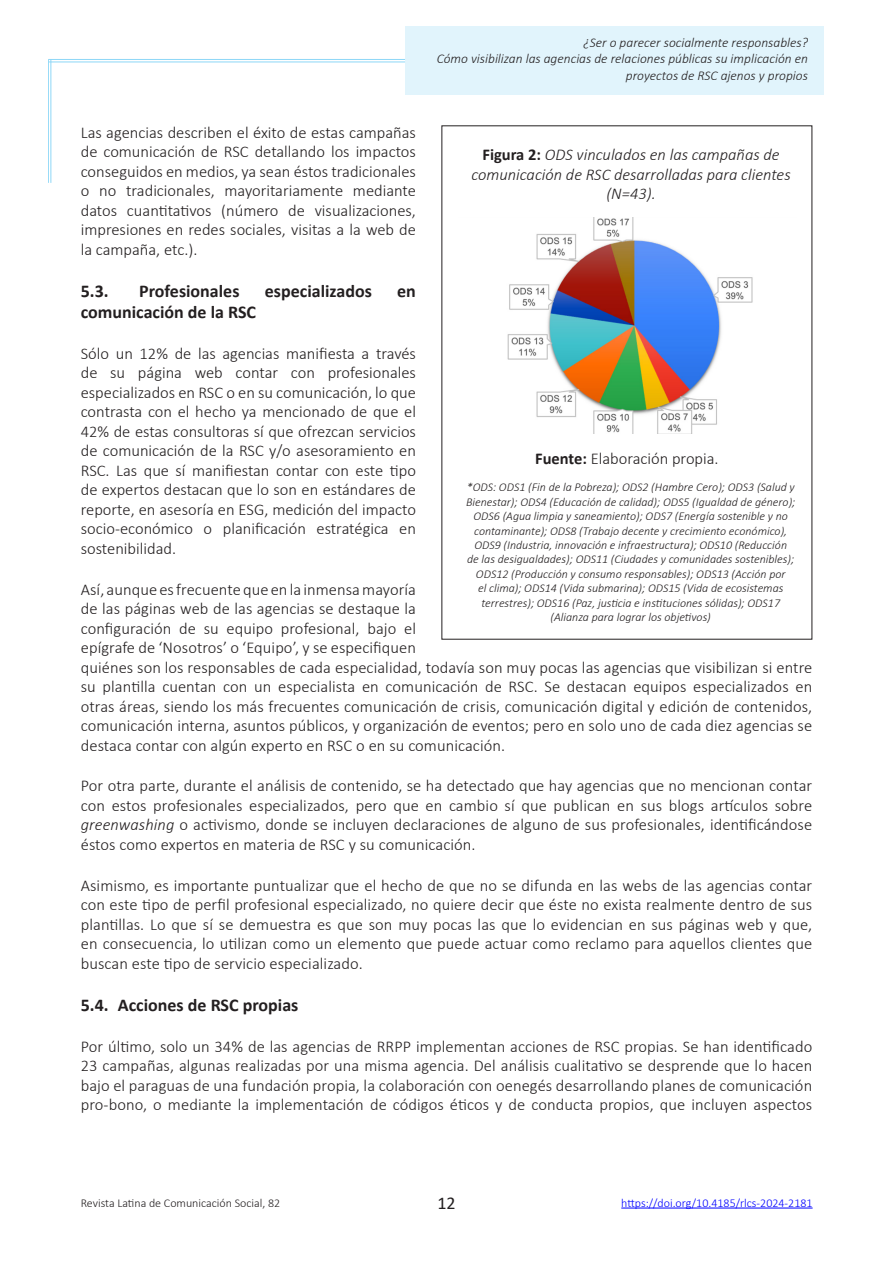
<style>
.page{position:relative;width:893px;height:1263px;background:#fff}
.page>*{position:absolute;margin:0;border:0;box-sizing:border-box;transform-origin:0 0}
.Texto{font:700 18px "Calibri";color:#231f20}
.t1{font:18px "Calibri";color:#231f20}
.t2{font:300 16.5px/19.5px "Calibri";letter-spacing:.005em;color:#231f20;text-align:justify}
.t3{font:italic 300 16.5px/19.8px "Calibri";color:#231f20;text-align:center}
.t4{font:italic 300 13.5px/16.5px "Calibri";color:#231f20;text-align:right}
.t5{font:italic 300 12px/14.4px "Calibri";color:#231f20;text-align:center}
.t6{font:300 12px "Calibri";color:#00f}
.t7{font:300 12px "Calibri";color:#231f20}
.s1{font-style:italic}
.s2{font-weight:700;font-style:normal}
.s3{font-weight:700}
</style>
<div class="page">
<div style="left:405px;top:26px;width:418px;height:69px;background:#e1f4fc"></div>
<hr style="left:621px;top:1208px;width:192px;height:1px;background:#00f">
<hr style="left:48px;top:62px;width:357px;height:1px;background:#8dd7f7">
<hr style="left:48px;top:59px;width:357px;height:1px;background:#8dd7f7">
<hr style="left:48px;top:59px;width:1px;height:124px;background:#8dd7f7">
<hr style="left:51px;top:59px;width:1px;height:124px;background:#8dd7f7">
<img style="left:507px;top:218px;width:246px;height:216px">
<p class="t4" style="left:437px;top:34px;width:373px">¿Ser o parecer socialmente responsables?<br>Cómo visibilizan las agencias de relaciones públicas su implicación en proyectos de RSC ajenos y propios</p>
<p class="t2" style="left:81px;top:122px;width:337px">Las agencias describen el éxito de estas campañas de comunicación de RSC detallando los impactos conseguidos en medios, ya sean éstos tradicionales o no tradicionales, mayoritariamente mediante datos cuantitativos (número de visualizaciones, impresiones en redes sociales, visitas a la web de la campaña, etc.).</p>
<p class="Texto" style="left:81px;top:278px;width:29px">5.3.</p>
<p class="Texto" style="left:139px;top:278px;width:102px">Profesionales</p>
<p class="Texto" style="left:265px;top:278px;width:108px">especializados</p>
<p class="Texto" style="left:397px;top:278px;width:20px">en</p>
<p class="Texto" style="left:81px;top:299px;width:177px">comunicación de la RSC</p>
<p class="t2" style="left:81px;top:343px;width:337px">Sólo un 12% de las agencias manifiesta a través de su página web contar con profesionales especializados en RSC o en su comunicación, lo que contrasta con el hecho ya mencionado de que el 42% de estas consultoras sí que ofrezcan servicios de comunicación de la RSC y/o asesoramiento en RSC. Las que sí manifiestan contar con este tipo de expertos destacan que lo son en estándares de reporte, en asesoría en ESG, medición del impacto socio-económico o planificación estratégica en sostenibilidad.</p>
<p class="t2" style="left:81px;top:579px;width:733px;text-align:left">Así, aunque es frecuente que en la inmensa mayoría<br>de las páginas web de las agencias se destaque la<br>configuración de su equipo profesional, bajo el<br>epígrafe de ‘Nosotros’ o ‘Equipo’, y se especifiquen<br>quiénes son los responsables de cada especialidad, todavía son muy pocas las agencias que visibilizan si entre su plantilla cuentan con un especialista en comunicación de RSC. Se destacan equipos especializados en otras áreas, siendo los más frecuentes comunicación de crisis, comunicación digital y edición de contenidos, comunicación interna, asuntos públicos, y organización de eventos; pero en solo uno de cada diez agencias se destaca contar con algún experto en RSC o en su comunicación.</p>
<p class="t2" style="left:81px;top:776px;width:733px">Por otra parte, durante el análisis de contenido, se ha detectado que hay agencias que no mencionan contar con estos profesionales especializados, pero que en cambio sí que publican en sus blogs artículos sobre <span class="s1">greenwashing</span> o activismo, donde se incluyen declaraciones de alguno de sus profesionales, identificándose éstos como expertos en materia de RSC y su comunicación.</p>
<p class="t2" style="left:81px;top:875px;width:733px">Asimismo, es importante puntualizar que el hecho de que no se difunda en las webs de las agencias contar con este tipo de perfil profesional especializado, no quiere decir que éste no exista realmente dentro de sus plantillas. Lo que sí se demuestra es que son muy pocas las que lo evidencian en sus páginas web y que, en consecuencia, lo utilizan como un elemento que puede actuar como reclamo para aquellos clientes que buscan este tipo de servicio especializado.</p>
<p class="Texto" style="left:81px;top:992px;width:219px">5.4. Acciones de RSC propias</p>
<p class="t2" style="left:81px;top:1036px;width:733px">Por último, solo un 34% de las agencias de RRPP implementan acciones de RSC propias. Se han identificado 23 campañas, algunas realizadas por una misma agencia. Del análisis cualitativo se desprende que lo hacen bajo el paraguas de una fundación propia, la colaboración con oenegés desarrollando planes de comunicación pro-bono, o mediante la implementación de códigos éticos y de conducta propios, que incluyen aspectos</p>
<p class="t3" style="left:471px;top:144px;width:321px"><span class="s2">Figura 2:</span> ODS vinculados en las campañas de comunicación de RSC desarrolladas para clientes (N=43).</p>
<p class="t2" style="left:535px;top:448px;width:185px"><span class="s3">Fuente:</span> Elaboración propia.</p>
<p class="t5" style="left:466px;top:480px;width:331px">*ODS: ODS1 (Fin de la Pobreza); ODS2 (Hambre Cero); ODS3 (Salud y Bienestar); ODS4 (Educación de calidad); ODS5 (Igualdad de género); ODS6 (Agua limpia y saneamiento); ODS7 (Energía sostenible y no contaminante); ODS8 (Trabajo decente y crecimiento económico), ODS9 (Industria, innovación e infraestructura); ODS10 (Reducción<br>de las desigualdades); ODS11 (Ciudades y comunidades sostenibles); ODS12 (Producción y consumo responsables); ODS13 (Acción por<br>el clima); ODS14 (Vida submarina); ODS15 (Vida de ecosistemas terrestres); ODS16 (Paz, justicia e instituciones sólidas); ODS17 (Alianza para lograr los objetivos)</p>
<p class="t7" style="left:81px;top:1195px;width:201px">Revista Latina de Comunicación Social, 82</p>
<p class="t1" style="left:437px;top:1190px;width:20px">12</p>
<p class="t6" style="left:621px;top:1195px;width:193px">https://doi.org/10.4185/rlcs-2024-2181</p>
</div>
